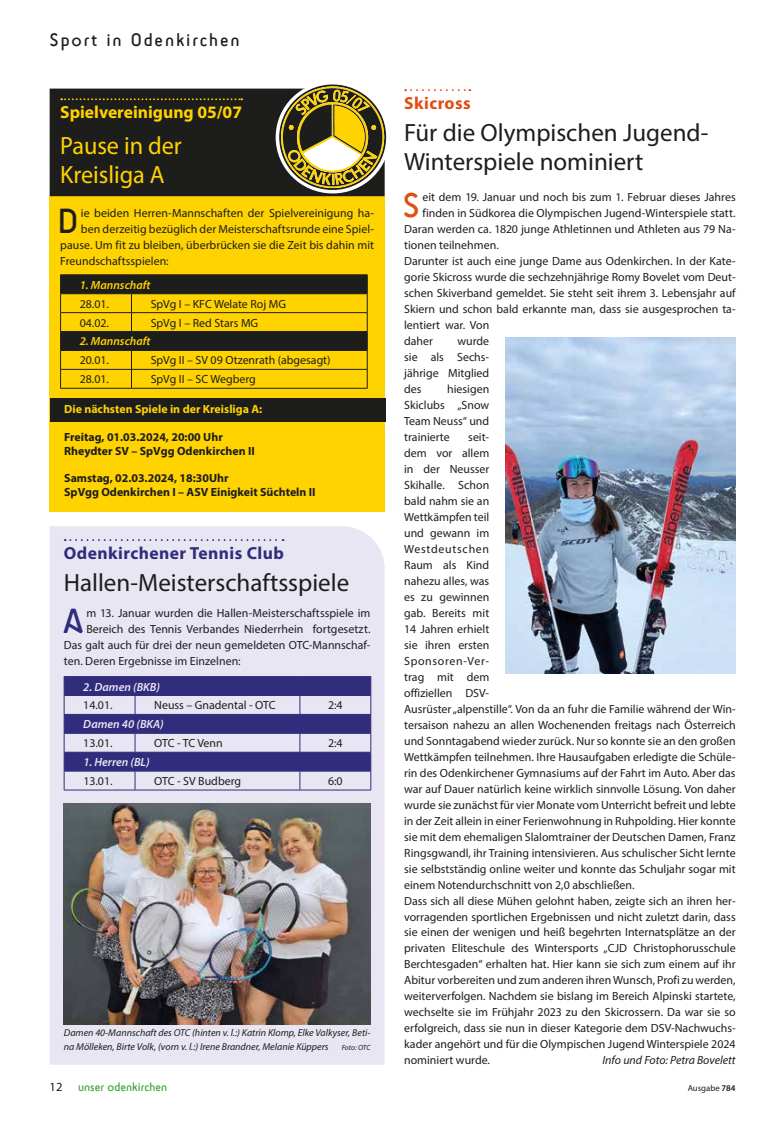
<style>
.page{position:relative;width:780px;height:1134px;background:#fff}
.page>*{position:absolute;margin:0;border:0;box-sizing:border-box;transform-origin:0 0}
.t1{font:35.38px "Sci Fly Sans";color:#1d1d1b}
.t2{font:35.38px "Sci Fly Sans";color:#312c7c}
.t3{font:35.38px "Sci Fly Sans";color:#e14e12}
.t4{font:25px/28.8px "Myriad Pro";color:#1d1d1b}
.t5{font:25px/28.8px "Myriad Pro";letter-spacing:-.005em;color:#ffd300}
.t6{font:18.75px "Sci Fly Sans";letter-spacing:.1em;color:#1d1d1b}
.t7{font:700 17.5px "Myriad Pro";letter-spacing:.025em;color:#312c7c}
.t8{font:700 17.5px "Myriad Pro";color:#ffd300}
.t9{font:700 17.5px "Myriad Pro";letter-spacing:.025em;color:#e14e12}
.t10{font:12.5px "Sci Fly Sans";color:#3ea635}
.t11{font:11.88px/16px "Myriad Pro";color:#1d1d1b;text-align:justify}
.t12{font:700 11.88px/13.8px "Myriad Pro";color:#1d1d1b}
.t13{font:italic 600 11.88px "Myriad Pro";color:#e8e6f3}
.t14{font:700 11.88px "Myriad Pro";color:#ffd300}
.t15{font:italic 11.88px "Myriad Pro";color:#1d1d1b}
.t16{font:italic 600 11.88px "Myriad Pro";color:#ffd300}
.t17{font:11.88px "Myriad Pro";letter-spacing:-.025em;color:#1d1d1b}
.t18{font:italic 10px/13.8px "Myriad Pro";color:#1d1d1b}
.t19{font:8.75px "Myriad Pro";color:#1d1d1b}
.t20{font:italic 7.5px "Myriad Pro";letter-spacing:-.015em;color:#1d1d1b}
.s1{font-family:"Myriad Pro";color:#1d1d1b}
.s2{font-weight:600}
</style>
<div class="page">
<div style="left:50px;top:196px;width:334px;height:316px;background:#ffd300"></div>
<div style="left:50px;top:89px;width:334px;height:107px;background:#1d1d1b"></div>
<svg style="left:61px;top:98px;width:181px;height:2px"></svg>
<div style="left:275px;top:81px;width:115px;height:112px;background:#fff;border-radius:50%"></div>
<svg style="left:279px;top:85px;width:107px;height:105px"></svg>
<div style="left:50px;top:398px;width:335px;height:24px;background:#1d1d1b"></div>
<hr style="left:60px;top:274px;width:71px;height:1px;background:#1d1d1b">
<hr style="left:131px;top:274px;width:236px;height:1px;background:#1d1d1b">
<svg style="left:60px;top:275px;width:308px;height:113px"></svg>
<hr style="left:60px;top:388px;width:71px;height:1px;background:#1d1d1b">
<hr style="left:131px;top:388px;width:236px;height:1px;background:#1d1d1b">
<div style="left:50px;top:526px;width:334px;height:539px;background:#e8e6f3"></div>
<svg style="left:65px;top:539px;width:218px;height:2px"></svg>
<hr style="left:64px;top:676px;width:71px;height:1px;background:#312c7c">
<hr style="left:135px;top:676px;width:165px;height:1px;background:#312c7c">
<hr style="left:300px;top:676px;width:71px;height:1px;background:#312c7c">
<svg style="left:64px;top:677px;width:307px;height:113px;background:#8683b3"></svg>
<hr style="left:64px;top:790px;width:71px;height:1px;background:#312c7c">
<hr style="left:135px;top:790px;width:165px;height:1px;background:#312c7c">
<hr style="left:300px;top:790px;width:71px;height:1px;background:#312c7c">
<img style="left:64px;top:803px;width:306px;height:221px">
<svg style="left:405px;top:89px;width:65px;height:2px"></svg>
<img style="left:505px;top:337px;width:230px;height:337px">
<h3 class="t6" style="left:50px;top:29px;width:192px">Sport in Odenkirchen</h3>
<h3 class="t8" style="left:60px;top:101px;width:183px">Spielvereinigung 05/07</h3>
<h2 class="t5" style="left:60px;top:131px;width:123px">Pause in der<br>Kreisliga A</h2>
<h1 class="t1" style="left:58px;top:200px;width:22px">D</h1>
<p class="t11" style="left:81px;top:204px;width:294px">ie beiden Herren-Mannschaften der Spielvereinigung ha-</p>
<p class="t11" style="left:81px;top:220px;width:294px">ben derzeitig bezüglich der Meisterschaftsrunde eine Spiel-</p>
<p class="t11" style="left:60px;top:236px;width:315px">pause. Um fit zu bleiben, überbrücken sie die Zeit bis dahin mit</p>
<p class="t11" style="left:60px;top:252px;width:110px">Freundschaftsspielen:</p>
<p class="t16" style="left:80px;top:277px;width:72px">1. Mannschaft</p>
<p class="t11" style="left:80px;top:295px;width:31px">28.01.</p>
<p class="t11" style="left:151px;top:295px;width:137px">SpVg I – KFC Welate Roj MG</p>
<p class="t11" style="left:80px;top:314px;width:31px">04.02.</p>
<p class="t11" style="left:151px;top:314px;width:109px">SpVg I – Red Stars MG</p>
<p class="t16" style="left:80px;top:334px;width:72px">2. Mannschaft</p>
<p class="t11" style="left:80px;top:352px;width:31px">20.01.</p>
<p class="t11" style="left:151px;top:352px;width:181px">SpVg II – SV 09 Otzenrath (abgesagt)</p>
<p class="t11" style="left:80px;top:371px;width:31px">28.01.</p>
<p class="t11" style="left:151px;top:371px;width:107px">SpVg II – SC Wegberg</p>
<p class="t14" style="left:64px;top:402px;width:200px">Die nächsten Spiele in der Kreisliga A:</p>
<p class="t12" style="left:64px;top:430px;width:192px">Freitag, 01.03.2024, 20:00 Uhr<br>Rheydter SV – SpVgg Odenkirchen II</p>
<p class="t12" style="left:64px;top:471px;width:253px">Samstag, 02.03.2024, 18:30Uhr<br>SpVgg Odenkirchen I – ASV Einigkeit Süchteln II</p>
<h3 class="t7" style="left:64px;top:541px;width:222px">Odenkirchener Tennis Club</h3>
<h2 class="t4" style="left:64px;top:568px;width:287px">Hallen-Meisterschaftsspiele</h2>
<h1 class="t2" style="left:63px;top:600px;width:22px">A</h1>
<p class="t11" style="left:86px;top:604px;width:285px">m 13. Januar wurden die Hallen-Meisterschaftsspiele im</p>
<p class="t11" style="left:86px;top:620px;width:285px">Bereich des Tennis Verbandes Niederrhein fortgesetzt.</p>
<p class="t11" style="left:64px;top:636px;width:308px">Das galt auch für drei der neun gemeldeten OTC-Mannschaf-</p>
<p class="t11" style="left:64px;top:652px;width:178px">ten. Deren Ergebnisse im Einzelnen:</p>
<p class="t13" style="left:83px;top:679px;width:78px">2. Damen (BKB)</p>
<p class="t11" style="left:83px;top:697px;width:31px">14.01.</p>
<p class="t11" style="left:154px;top:697px;width:123px">Neuss – Gnadental - OTC</p>
<p class="t11" style="left:328px;top:697px;width:16px">2:4</p>
<p class="t13" style="left:83px;top:717px;width:82px">Damen 40 (BKA)</p>
<p class="t11" style="left:83px;top:735px;width:31px">13.01.</p>
<p class="t17" style="left:154px;top:736px;width:70px">OTC - TC Venn</p>
<p class="t11" style="left:328px;top:735px;width:16px">2:4</p>
<p class="t13" style="left:83px;top:754px;width:68px">1. Herren (BL)</p>
<p class="t11" style="left:83px;top:773px;width:31px">13.01.</p>
<p class="t11" style="left:154px;top:773px;width:88px">OTC - SV Budberg</p>
<p class="t11" style="left:328px;top:773px;width:16px">6:0</p>
<p class="t18" style="left:64px;top:1026px;width:308px">Damen 40-Mannschaft des OTC (hinten v. l.:) Katrin Klomp, Elke Valkyser, Beti&shy;na Mölleken, Birte Volk, (vorn v. l.:) Irene Brandner, Melanie Küppers</p>
<p class="t20" style="left:342px;top:1043px;width:30px">Foto: OTC</p>
<h3 class="t9" style="left:404px;top:91px;width:68px">Skicross</h3>
<h2 class="t4" style="left:404px;top:118px;width:306px">Für die Olympischen Jugend-<br>Winterspiele nominiert</h2>
<h1 class="t3" style="left:402px;top:184px;width:19px">S</h1>
<p class="t11" style="left:422px;top:188px;width:315px">eit dem 19. Januar und noch bis zum 1. Februar dieses Jahres</p>
<p class="t11" style="left:422px;top:204px;width:315px">finden in Südkorea die Olympischen Jugend-Winterspiele statt.</p>
<p class="t11" style="left:404px;top:220px;width:333px">Daran werden ca. 1820 junge Athletinnen und Athleten aus 79 Na-</p>
<p class="t11" style="left:404px;top:236px;width:96px">tionen teilnehmen.</p>
<p class="t11" style="left:404px;top:252px;width:333px">Darunter ist auch eine junge Dame aus Odenkirchen. In der Kate-</p>
<p class="t11" style="left:404px;top:268px;width:333px">gorie Skicross wurde die sechzehnjährige Romy Bovelet vom Deut-</p>
<p class="t11" style="left:404px;top:284px;width:333px">schen Skiverband gemeldet. Sie steht seit ihrem 3. Lebensjahr auf</p>
<p class="t11" style="left:404px;top:300px;width:333px">Skiern und schon bald erkannte man, dass sie ausgesprochen ta-</p>
<p class="t11" style="left:404px;top:316px;width:87px">lentiert war. Von</p>
<p class="t11" style="left:404px;top:332px;width:30px">daher</p>
<p class="t11" style="left:404px;top:332px;width:87px;text-indent:53px">wurde sie als Sechs&shy;jährige Mitglied des</p>
<p class="t11" style="left:404px;top:380px;width:87px;text-indent:43px">hiesigen Skiclubs „Snow Team Neuss“ und trainierte</p>
<p class="t11" style="left:404px;top:428px;width:333px;text-align:left;text-indent:64px">seit-<br>dem vor allem<br>in der Neusser<br>Skihalle. Schon<br>bald nahm sie an<br>Wettkämpfen teil<br>und gewann im<br>Westdeutschen<br>Raum als Kind<br>nahezu alles, was<br>es zu gewinnen<br>gab. Bereits mit<br>14 Jahren erhielt<br>sie ihren ersten<br>Sponsoren-Ver-<br>trag mit dem<br>offiziellen DSV-<br>Ausrüster „alpenstille“. Von da an fuhr die Familie während der Win&shy;tersaison nahezu an allen Wochenenden freitags nach Österreich und Sonntagabend wieder zurück. Nur so konnte sie an den großen Wettkämpfen teilnehmen. Ihre Hausaufgaben erledigte die Schüle&shy;rin des Odenkirchener Gymnasiums auf der Fahrt im Auto. Aber das war auf Dauer natürlich keine wirklich sinnvolle Lösung. Von daher wurde sie zunächst für vier Monate vom Unterricht befreit und lebte in der Zeit allein in einer Ferienwohnung in Ruhpolding. Hier konnte sie mit dem ehemaligen Slalomtrainer der Deutschen Damen, Franz Ringsgwandl, ihr Training intensivieren. Aus schulischer Sicht lernte sie selbstständig online weiter und konnte das Schuljahr sogar mit einem Notendurchschnitt von 2,0 abschließen.<br>Dass sich all diese Mühen gelohnt haben, zeigte sich an ihren her&shy;vorragenden sportlichen Ergebnissen und nicht zuletzt darin, dass sie einen der wenigen und heiß begehrten Internatsplätze an der privaten Eliteschule des Wintersports „CJD Christophorusschule Berchtesgaden“ erhalten hat. Hier kann sie sich zum einem auf ihr Abitur vorbereiten und zum anderen ihren Wunsch, Profi zu werden, weiterverfolgen. Nachdem sie bislang im Bereich Alpinski startete, wechselte sie im Frühjahr 2023 zu den Skicrossern. Da war sie so erfolgreich, dass sie nun in dieser Kategorie dem DSV-Nachwuchs&shy;kader angehört und für die Olympischen Jugend Winterspiele 2024 nominiert wurde.</p>
<p class="t15" style="left:602px;top:1053px;width:135px">Info und Foto: Petra Bovelett</p>
<p class="t10" style="left:50px;top:1080px;width:119px"><span class="s1">12</span> unser odenkirchen</p>
<p class="t19" style="left:687px;top:1083px;width:49px">Ausgabe <span class="s2">784</span></p>
</div>
